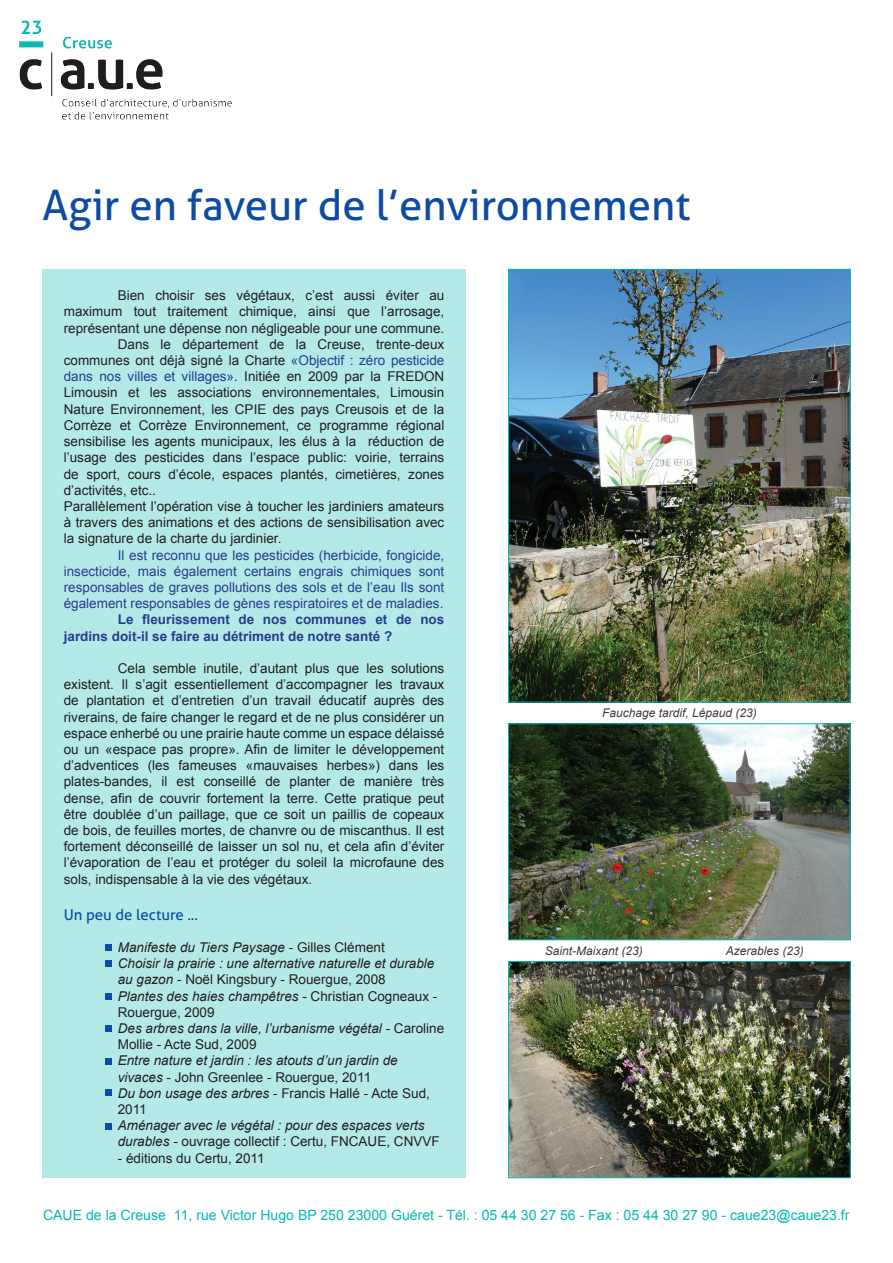
<style>
.page{position:relative;width:893px;height:1263px;background:#fff}
.page>*{position:absolute;margin:0;border:0;box-sizing:border-box;transform-origin:0 0}
.t1{font:42px "Aller";color:#0d4da1}
.t2{font:15px "Aller";color:#0d4da1}
.t3{font:14.1px "Arial";color:#03b9b4}
.t4{font:13.5px/16.2px "Arial";color:#231f20;text-align:justify}
.t5{font:italic 13.5px/16.2px "Arial";color:#231f20}
.t6{font:13.5px/16.2px "Arial";color:#253f8e;text-align:justify}
.t7{font:700 13.5px/16.2px "Arial";color:#253f8e}
.t8{font:italic 12px "Arial";color:#3e3e3f}
.s1{color:#253f8e}
.s2{font-style:normal}
</style>
<div class="page">
<img style="left:510px;top:963px;width:338px;height:213px">
<div style="left:508px;top:961px;width:342px;height:217px;border:1px solid #03b9b4"></div>
<img style="left:510px;top:271px;width:338px;height:429px">
<div style="left:508px;top:269px;width:342px;height:433px;border:1px solid #03b9b4"></div>
<img style="left:510px;top:725px;width:338px;height:213px">
<div style="left:508px;top:723px;width:342px;height:217px;border:1px solid #03b9b4"></div>
<div style="left:43px;top:269px;width:423px;height:909px;background:#b3eae8"></div>
<img style="left:19px;top:20px;width:213px;height:100px">
<div style="left:106px;top:944px;width:6px;height:7px;background:#0d4da1"></div>
<svg style="left:106px;top:961px;width:6px;height:6px"></svg>
<svg style="left:106px;top:993px;width:6px;height:6px"></svg>
<svg style="left:106px;top:1025px;width:6px;height:6px"></svg>
<svg style="left:106px;top:1058px;width:6px;height:6px"></svg>
<svg style="left:106px;top:1090px;width:6px;height:6px"></svg>
<div style="left:106px;top:1123px;width:6px;height:7px;background:#0d4da1"></div>
<h1 class="t1" style="left:43px;top:179px;width:649px">Agir en faveur de l’environnement</h1>
<p class="t4" style="left:118px;top:288px;width:328px">Bien choisir ses végétaux, c’est aussi éviter au</p>
<p class="t4" style="left:64px;top:304px;width:382px">maximum tout traitement chimique, ainsi que l’arrosage,</p>
<p class="t4" style="left:64px;top:320px;width:382px">représentant une dépense non négligeable pour une commune.</p>
<p class="t4" style="left:118px;top:336px;width:328px">Dans le département de la Creuse, trente-deux</p>
<p class="t4" style="left:64px;top:352px;width:382px">communes ont déjà signé la Charte <span class="s1">«Objectif : zéro pesticide</span></p>
<p class="t4" style="left:64px;top:369px;width:382px"><span class="s1">dans nos villes et villages»</span>. Initiée en 2009 par la FREDON</p>
<p class="t4" style="left:64px;top:385px;width:382px">Limousin et les associations environnementales, Limousin</p>
<p class="t4" style="left:64px;top:401px;width:382px">Nature Environnement, les CPIE des pays Creusois et de la</p>
<p class="t4" style="left:64px;top:417px;width:382px">Corrèze et Corrèze Environnement, ce programme régional</p>
<p class="t4" style="left:64px;top:433px;width:382px">sensibilise les agents municipaux, les élus à la réduction de</p>
<p class="t4" style="left:64px;top:450px;width:382px">l’usage des pesticides dans l’espace public: voirie, terrains</p>
<p class="t4" style="left:64px;top:466px;width:382px">de sport, cours d’école, espaces plantés, cimetières, zones</p>
<p class="t4" style="left:64px;top:482px;width:94px">d’activités, etc..</p>
<p class="t4" style="left:64px;top:498px;width:382px">Parallèlement l’opération vise à toucher les jardiniers amateurs</p>
<p class="t4" style="left:64px;top:514px;width:382px">à travers des animations et des actions de sensibilisation avec</p>
<p class="t4" style="left:64px;top:531px;width:219px">la signature de la charte du jardinier.</p>
<p class="t6" style="left:64px;top:547px;width:382px;text-indent:54px">Il est reconnu que les pesticides (herbicide, fongicide, insecticide, mais également certains engrais chimiques sont responsables de graves pollutions des sols et de l’eau Ils sont également responsables de gènes respiratoires et de maladies.</p>
<p class="t7" style="left:64px;top:612px;width:382px;text-indent:54px">Le fleurissement de nos communes et de nos jardins doit-il se faire au détriment de notre santé ?</p>
<p class="t4" style="left:64px;top:660px;width:382px;text-indent:54px">Cela semble inutile, d’autant plus que les solutions existent. Il s’agit essentiellement d’accompagner les travaux de plantation et d’entretien d’un travail éducatif auprès des riverains, de faire changer le regard et de ne plus considérer un espace enherbé ou une prairie haute comme un espace délaissé ou un «espace pas propre». Afin de limiter le développement d’adventices (les fameuses «mauvaises herbes») dans les plates-bandes, il est conseillé de planter de manière très dense, afin de couvrir fortement la terre. Cette pratique peut être doublée d’un paillage, que ce soit un paillis de copeaux de bois, de feuilles mortes, de chanvre ou de miscanthus. Il est fortement déconseillé de laisser un sol nu, et cela afin d’éviter l’évaporation de l’eau et protéger du soleil la microfaune des sols, indispensable à la vie des végétaux.</p>
<p class="t2" style="left:64px;top:905px;width:136px">Un peu de lecture ...</p>
<p class="t5" style="left:118px;top:939px;width:328px">Manifeste du Tiers Paysage <span class="s2">- Gilles Clément<br></span>Choisir la prairie : une alternative naturelle et durable au gazon <span class="s2">- Noël Kingsbury - Rouergue, 2008<br></span>Plantes des haies champêtres <span class="s2">- Christian Cogneaux - Rouergue, 2009<br></span>Des arbres dans la ville, l’urbanisme végétal <span class="s2">- Caroline Mollie - Acte Sud, 2009</span></p>
<p class="t5" style="left:118px;top:1053px;width:314px">Entre nature et jardin : les atouts d’un jardin de vivaces <span class="s2">- John Greenlee - Rouergue, 2011<br></span>Du bon usage des arbres <span class="s2">- Francis Hallé - Acte Sud, 2011</span></p>
<p class="t5" style="left:118px;top:1117px;width:323px">Aménager avec le végétal : pour des espaces verts durables <span class="s2">- ouvrage collectif : Certu, FNCAUE, CNVVF</span></p>
<p class="t4" style="left:118px;top:1150px;width:148px">- éditions du Certu, 2011</p>
<p class="t8" style="left:602px;top:705px;width:156px">Fauchage tardif, Lépaud (23)</p>
<p class="t8" style="left:545px;top:943px;width:100px">Saint-Maixant (23)</p>
<p class="t8" style="left:726px;top:943px;width:80px">Azerables (23)</p>
<p class="t3" style="left:43px;top:1206px;width:808px">CAUE de la Creuse 11, rue Victor Hugo BP 250 23000 Guéret - Tél. : 05 44 30 27 56 - Fax : 05 44 30 27 90 - caue23@caue23.fr</p>
</div>
